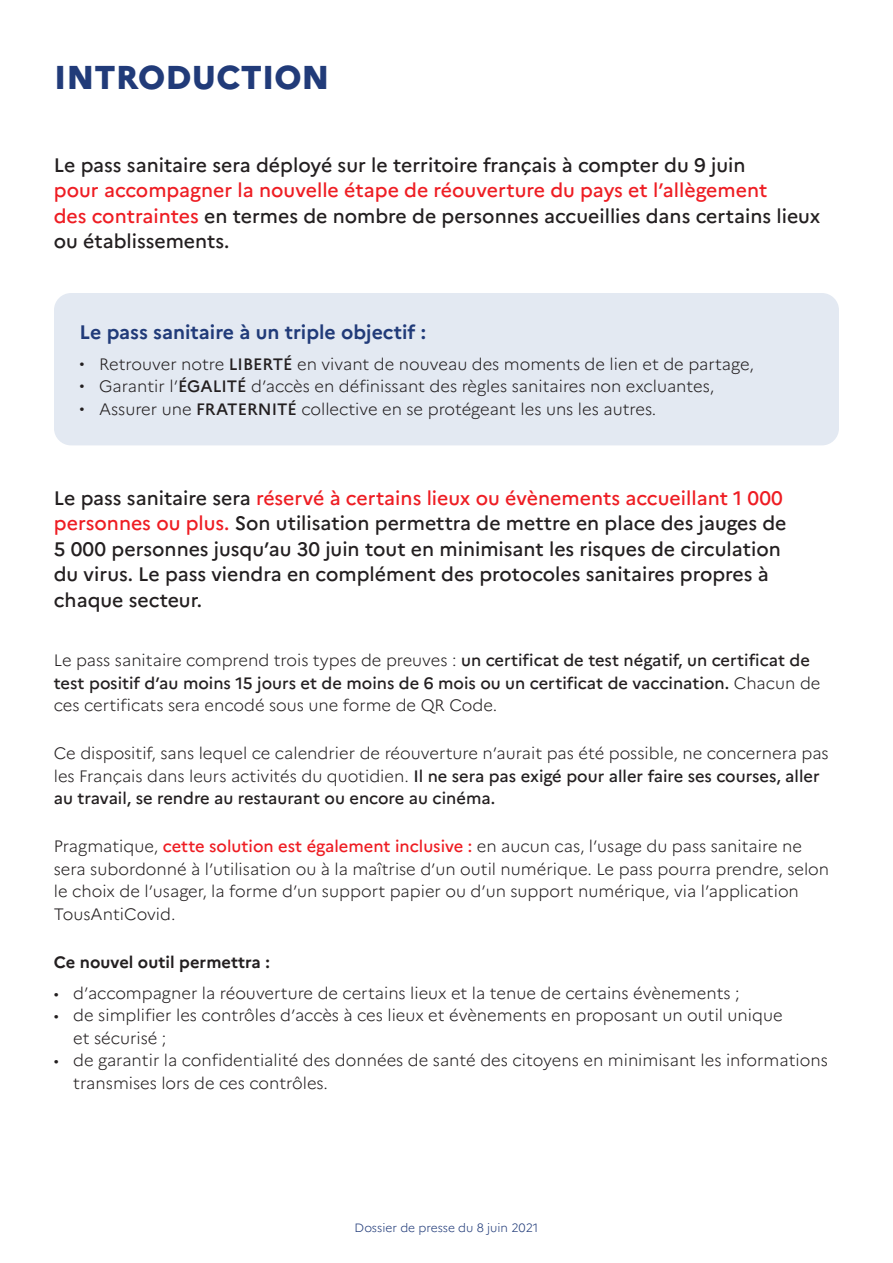
<style>
.page{position:relative;width:893px;height:1263px;background:#fff}
.page>*{position:absolute;margin:0;border:0;box-sizing:border-box;transform-origin:0 0}
.t1{font:800 33px "Marianne";color:#213b79}
.t2{font:500 19.5px/25.5px "Marianne";color:#231f20}
.t3{font:500 19.5px/25.5px "Marianne";color:#ee1d23}
.t4{font:700 19.5px "Marianne";color:#213b79}
.t5{font:300 16.5px/22.5px "Marianne";color:#231f20}
.t6{font:500 16.5px/22.5px "Marianne";color:#231f20}
.t7{font:700 16.5px "Marianne";color:#231f20}
.t8{font:300 12px "Marianne";color:#213b79}
.s1{color:#231f20}
.s2{font-weight:500}
.s3{color:#ee1d23}
.s4{font-weight:300}
.s5{font-weight:500;color:#ee1d23}
</style>
<div class="page">
<div style="left:54px;top:293px;width:785px;height:152px;background:#e3e9f2;border-radius:17px"></div>
<h1 class="t1" style="left:54px;top:57px;width:277px">INTRODUCTION</h1>
<p class="t2" style="left:54px;top:152px;width:693px">Le pass sanitaire sera déployé sur le territoire français à compter du 9 juin</p>
<p class="t3" style="left:54px;top:178px;width:768px">pour accompagner la nouvelle étape de réouverture du pays et l’allègement<br>des contraintes <span class="s1">en termes de nombre de personnes accueillies dans certains lieux ou établissements.</span></p>
<p class="t4" style="left:80px;top:320px;width:348px">Le pass sanitaire à un triple objectif :</p>
<p class="t5" style="left:80px;top:352px;width:676px">• Retrouver notre <span class="s2">LIBERTÉ</span> en vivant de nouveau des moments de lien et de partage,</p>
<p class="t5" style="left:80px;top:375px;width:636px">• Garantir l’<span class="s2">ÉGALITÉ</span> d’accès en définissant des règles sanitaires non excluantes,</p>
<p class="t5" style="left:80px;top:397px;width:578px">• Assurer une <span class="s2">FRATERNITÉ</span> collective en se protégeant les uns les autres.</p>
<p class="t2" style="left:54px;top:485px;width:734px">Le pass sanitaire sera <span class="s3">réservé à certains lieux ou évènements accueillant 1 000 personnes ou plus.</span> Son utilisation permettra de mettre en place des jauges de 5 000 personnes jusqu’au 30 juin tout en minimisant les risques de circulation du virus. Le pass viendra en complément des protocoles sanitaires propres à chaque secteur.</p>
<p class="t6" style="left:54px;top:649px;width:768px"><span class="s4">Le pass sanitaire comprend trois types de preuves :</span> un certificat de test négatif, un certificat de test positif d’au moins 15 jours et de moins de 6 mois ou un certificat de vaccination. <span class="s4">Chacun de ces certificats sera encodé sous une forme de QR Code.</span></p>
<p class="t5" style="left:54px;top:742px;width:776px">Ce dispositif, sans lequel ce calendrier de réouverture n’aurait pas été possible, ne concernera pas les Français dans leurs activités du quotidien. <span class="s2">Il ne sera pas exigé pour aller faire ses courses, aller au travail, se rendre au restaurant ou encore au cinéma.</span></p>
<p class="t5" style="left:54px;top:835px;width:777px">Pragmatique, <span class="s5">cette solution est également inclusive :</span> en aucun cas, l’usage du pass sanitaire ne sera subordonné à l’utilisation ou à la maîtrise d’un outil numérique. Le pass pourra prendre, selon le choix de l’usager, la forme d’un support papier ou d’un support numérique, via l’application TousAntiCovid.</p>
<p class="t7" style="left:54px;top:952px;width:217px">Ce nouvel outil permettra :</p>
<p class="t5" style="left:54px;top:982px;width:687px">• d’accompagner la réouverture de certains lieux et la tenue de certains évènements ;</p>
<p class="t5" style="left:73px;top:1004px;width:711px;text-indent:-20px">• de simplifier les contrôles d’accès à ces lieux et évènements en proposant un outil unique et sécurisé ;</p>
<p class="t5" style="left:73px;top:1049px;width:756px;text-indent:-20px">• de garantir la confidentialité des données de santé des citoyens en minimisant les informations transmises lors de ces contrôles.</p>
<p class="t8" style="left:355px;top:1220px;width:185px">Dossier de presse du 8 juin 2021</p>
</div>
